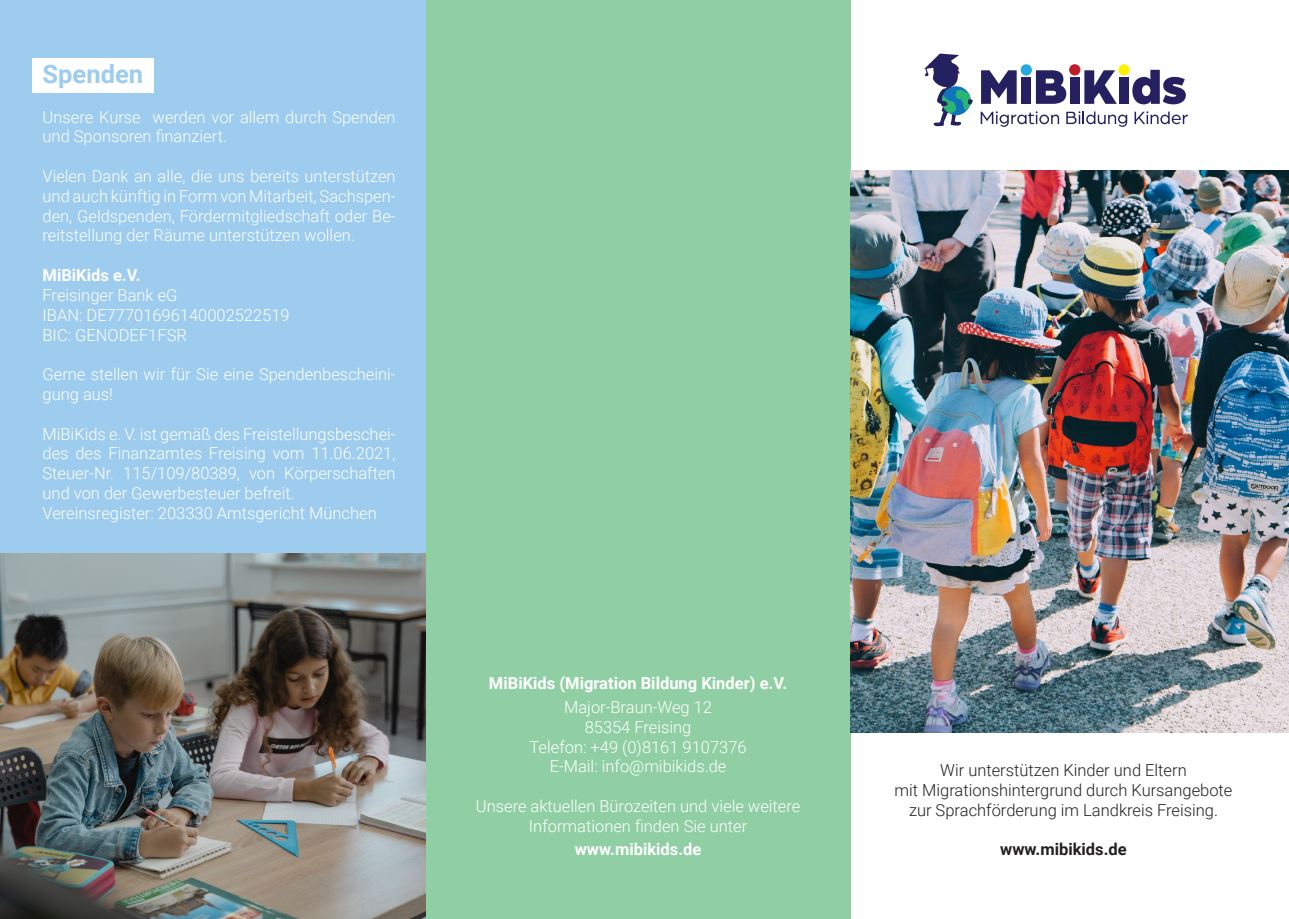
<style>
.page{position:relative;width:1289px;height:919px;background:#fff}
.page>*{position:absolute;margin:0;border:0;box-sizing:border-box;transform-origin:0 0}
.t1{font:700 25.5px "Roboto";color:#9dccef}
.t2{font:300 16.5px/19.8px "Roboto";color:#fff}
.t3{font:300 16.5px/19.8px "Roboto";color:#231f20;text-align:center}
.t4{font:700 16.5px "Roboto";color:#fff}
.t5{font:700 16.5px "Roboto";color:#231f20}
</style>
<div class="page">
<div style="left:425px;top:0;width:425px;height:918px;background:#90cfa4"></div>
<div style="left:0;top:0;width:425px;height:918px;background:#9dccef"></div>
<div style="left:32px;top:58px;width:121px;height:34px;background:#fff"></div>
<img style="left:850px;top:170px;width:438px;height:562px">
<svg style="left:981px;top:70px;width:35px;height:34px"></svg>
<div style="left:1021px;top:77px;width:9px;height:27px;background:#252161"></div>
<svg style="left:1035px;top:70px;width:31px;height:34px"></svg>
<div style="left:1070px;top:77px;width:9px;height:27px;background:#252161"></div>
<svg style="left:1084px;top:70px;width:32px;height:34px"></svg>
<div style="left:1119px;top:77px;width:9px;height:27px;background:#252161"></div>
<svg style="left:1132px;top:70px;width:53px;height:34px"></svg>
<svg style="left:980px;top:111px;width:79px;height:16px"></svg>
<svg style="left:1066px;top:111px;width:61px;height:16px"></svg>
<svg style="left:1134px;top:111px;width:53px;height:13px"></svg>
<div style="left:1020px;top:64px;width:11px;height:12px;background:#24aae1;border-radius:50%"></div>
<div style="left:1069px;top:64px;width:11px;height:11px;background:#be1d2c;border-radius:50%"></div>
<div style="left:1118px;top:64px;width:11px;height:11px;background:#fff101;border-radius:50%"></div>
<svg style="left:924px;top:54px;width:48px;height:72px"></svg>
<img style="left:0;top:553px;width:425px;height:365px">
<p class="t1" style="left:43px;top:56px;width:102px">Spenden</p>
<p class="t2" style="left:43px;top:106px;width:354px">Unsere Kurse werden vor allem durch Spenden und Sponsoren finanziert.</p>
<p class="t2" style="left:43px;top:166px;width:354px;text-align:justify">Vielen Dank an alle, die uns bereits unterstützen und auch künftig in Form von Mitarbeit, Sachspen&shy;den, Geldspenden, Fördermitgliedschaft oder Be&shy;reitstellung der Räume unterstützen wollen.</p>
<p class="t4" style="left:43px;top:263px;width:100px">MiBiKids e.V.</p>
<p class="t2" style="left:43px;top:284px;width:136px">Freisinger Bank eG</p>
<p class="t2" style="left:43px;top:304px;width:249px">IBAN: DE77701696140002522519</p>
<p class="t2" style="left:43px;top:324px;width:146px">BIC: GENODEF1FSR</p>
<p class="t2" style="left:43px;top:364px;width:354px">Gerne stellen wir für Sie eine Spendenbescheini&shy;gung aus!</p>
<p class="t2" style="left:43px;top:423px;width:354px;text-align:justify">MiBiKids e. V. ist gemäß des Freistellungsbeschei&shy;des des Finanzamtes Freising vom 11.06.2021, Steuer-Nr. 115/109/80389, von Körperschaften und von der Gewerbesteuer befreit.</p>
<p class="t2" style="left:43px;top:502px;width:336px">Vereinsregister: 203330 Amtsgericht München</p>
<p class="t4" style="left:489px;top:672px;width:300px">MiBiKids (Migration Bildung Kinder) e.V.</p>
<p class="t2" style="left:564px;top:696px;width:149px">Major-Braun-Weg 12</p>
<p class="t2" style="left:584px;top:716px;width:108px">85354 Freising</p>
<p class="t2" style="left:529px;top:736px;width:218px">Telefon: +49 (0)8161 9107376</p>
<p class="t2" style="left:549px;top:755px;width:178px">E-Mail: info@mibikids.de</p>
<p class="t2" style="left:476px;top:795px;width:326px;text-align:center">Unsere aktuellen Bürozeiten und viele weitere<br>Informationen finden Sie unter</p>
<p class="t4" style="left:575px;top:837px;width:128px">www.mibikids.de</p>
<p class="t3" style="left:894px;top:759px;width:339px">Wir unterstützen Kinder und Eltern<br>mit Migrationshintergrund durch Kursangebote zur Sprachförderung im Landkreis Freising.</p>
<p class="t5" style="left:1000px;top:837px;width:128px">www.mibikids.de</p>
</div>
